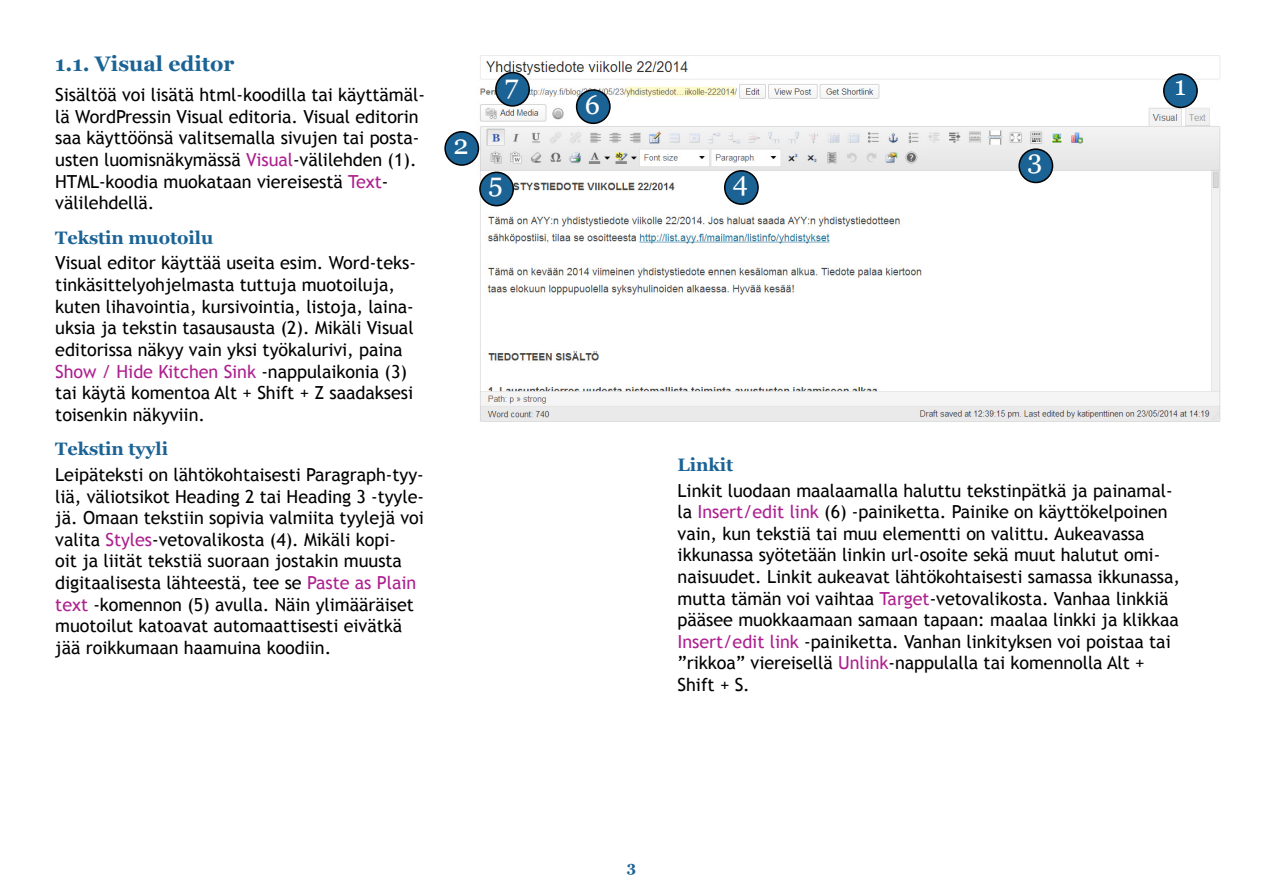
<style>
.page{position:relative;width:1263px;height:893px;background:#fff}
.page>*{position:absolute;margin:0;border:0;box-sizing:border-box;transform-origin:0 0}
.t1{font:27px "Georgia";color:#fff}
.t2{font:700 21px "Georgia";color:#1b6395}
.t3{font:18px/21.6px "Trebuchet MS";letter-spacing:-.005em;color:#000}
.t4{font:700 18px "Georgia";letter-spacing:-.005em;color:#1b6395}
.t5{font:700 15px "Georgia";color:#1b6395}
.s1{color:#ad208e}
</style>
<div class="page">
<img style="left:472px;top:55px;width:749px;height:367px">
<div style="left:1164px;top:74px;width:33px;height:33px;background:#1b6395;border-radius:50%"></div>
<div style="left:1163px;top:73px;width:35px;height:35px;border:2px solid #000;border-radius:50%"></div>
<div style="left:445px;top:132px;width:33px;height:33px;background:#1b6395;border-radius:50%"></div>
<div style="left:444px;top:131px;width:35px;height:35px;border:2px solid #000;border-radius:50%"></div>
<div style="left:1019px;top:149px;width:33px;height:33px;background:#1b6395;border-radius:50%"></div>
<div style="left:1018px;top:148px;width:35px;height:35px;border:2px solid #000;border-radius:50%"></div>
<div style="left:725px;top:171px;width:33px;height:33px;background:#1b6395;border-radius:50%"></div>
<div style="left:724px;top:170px;width:35px;height:35px;border:2px solid #000;border-radius:50%"></div>
<div style="left:480px;top:172px;width:33px;height:34px;background:#1b6395;border-radius:50%"></div>
<div style="left:479px;top:172px;width:35px;height:34px;border:2px solid #000;border-radius:50%"></div>
<div style="left:577px;top:90px;width:33px;height:33px;background:#1b6395;border-radius:50%"></div>
<div style="left:576px;top:89px;width:35px;height:35px;border:2px solid #000;border-radius:50%"></div>
<div style="left:496px;top:73px;width:33px;height:33px;background:#1b6395;border-radius:50%"></div>
<div style="left:495px;top:72px;width:35px;height:35px;border:2px solid #000;border-radius:50%"></div>
<p class="t2" style="left:55px;top:50px;width:181px">1.1. Visual editor</p>
<p class="t3" style="left:55px;top:84px;width:371px">Sisältöä voi lisätä html-koodilla tai käyttämäl&shy;lä WordPressin Visual editoria. Visual editorin saa käyttöönsä valitsemalla sivujen tai posta&shy;usten luomisnäkymässä <span class="s1">Visual</span>-välilehden (1).<br>HTML-koodia muokataan viereisestä <span class="s1">Text&shy;</span>välilehdellä.</p>
<p class="t4" style="left:55px;top:226px;width:159px">Tekstin muotoilu</p>
<p class="t3" style="left:55px;top:253px;width:362px">Visual editor käyttää useita esim. Word-teks&shy;tinkäsittelyohjelmasta tuttuja muotoiluja, kuten lihavointia, kursivointia, listoja, laina&shy;uksia ja tekstin tasausausta (2). Mikäli Visual editorissa näkyy vain yksi työkalurivi, paina <span class="s1">Show / Hide Kitchen Sink</span> -nappulaikonia (3) tai käytä komentoa Alt + Shift + Z saadaksesi toisenkin näkyviin.</p>
<p class="t4" style="left:55px;top:437px;width:114px">Tekstin tyyli</p>
<p class="t3" style="left:55px;top:464px;width:370px">Leipäteksti on lähtökohtaisesti Paragraph-tyy&shy;liä, väliotsikot Heading 2 tai Heading 3 -tyyle&shy;jä. Omaan tekstiin sopivia valmiita tyylejä voi valita <span class="s1">Styles</span>-vetovalikosta (4). Mikäli kopi-<br>oit ja liität tekstiä suoraan jostakin muusta digitaalisesta lähteestä, tee se <span class="s1">Paste as Plain text</span> -komennon (5) avulla. Näin ylimääräiset muotoilut katoavat automaattisesti eivätkä jää roikkumaan haamuina koodiin.</p>
<h1 class="t1" style="left:453px;top:129px;width:17px">2</h1>
<h1 class="t1" style="left:505px;top:68px;width:15px">7</h1>
<h1 class="t1" style="left:585px;top:89px;width:17px">6</h1>
<h1 class="t1" style="left:489px;top:166px;width:16px">5</h1>
<h1 class="t1" style="left:733px;top:165px;width:17px">4</h1>
<h1 class="t1" style="left:1027px;top:143px;width:16px">3</h1>
<h1 class="t1" style="left:1174px;top:70px;width:13px">1</h1>
<p class="t4" style="left:678px;top:453px;width:57px">Linkit</p>
<p class="t3" style="left:678px;top:480px;width:504px">Linkit luodaan maalaamalla haluttu tekstinpätkä ja painamal&shy;la <span class="s1">Insert/edit link</span> (6) -painiketta. Painike on käyttökelpoinen vain, kun tekstiä tai muu elementti on valittu. Aukeavassa ikkunassa syötetään linkin url-osoite sekä muut halutut omi&shy;naisuudet. Linkit aukeavat lähtökohtaisesti samassa ikkunassa, mutta tämän voi vaihtaa <span class="s1">Target</span>-vetovalikosta. Vanhaa linkkiä pääsee muokkaamaan samaan tapaan: maalaa linkki ja klikkaa <span class="s1">Insert/edit link</span> -painiketta. Vanhan linkityksen voi poistaa tai ”rikkoa” viereisellä <span class="s1">Unlink</span>-nappulalla tai komennolla Alt + Shift + S.</p>
<p class="t5" style="left:627px;top:858px;width:11px">3</p>
</div>
